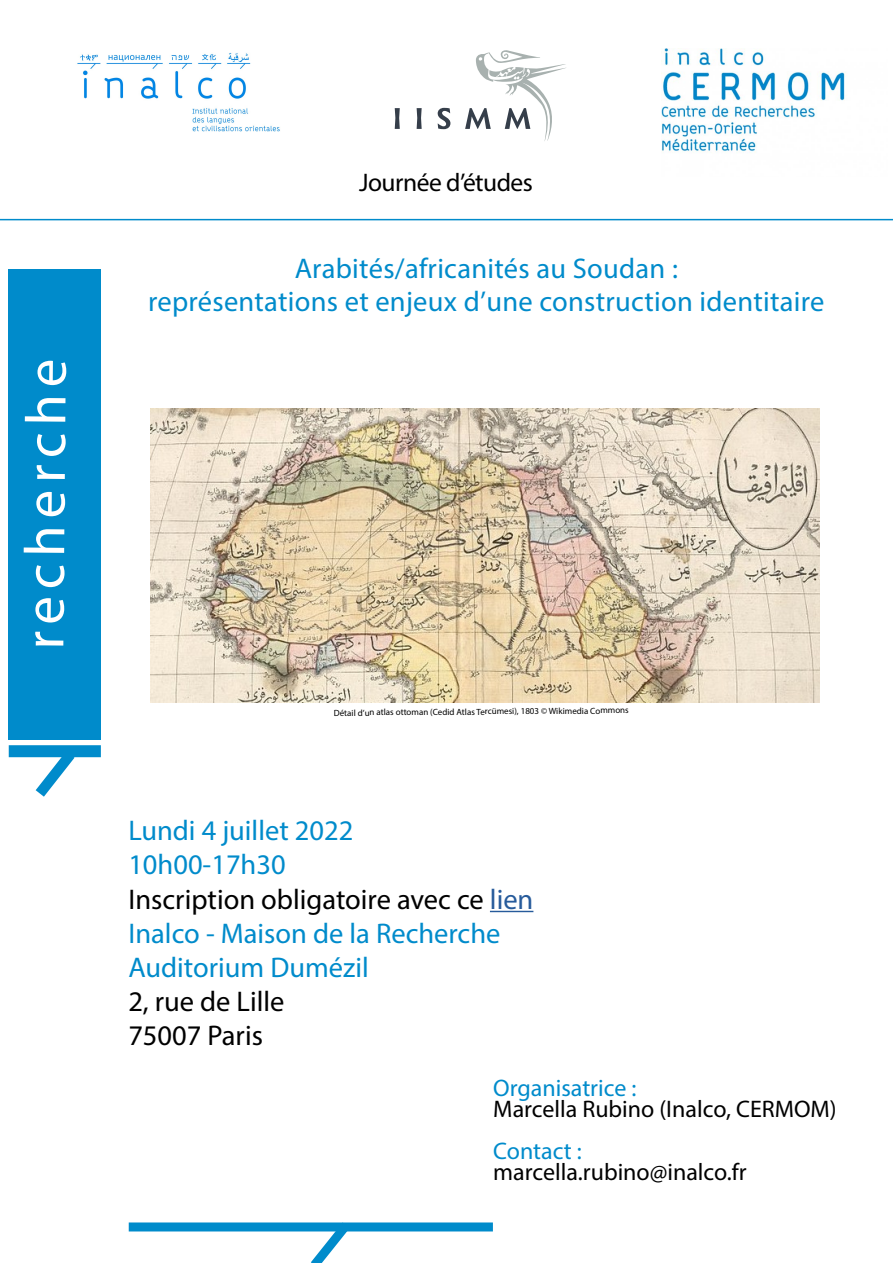
<style>
.page{position:relative;width:893px;height:1263px;background:#fff}
.page>*{position:absolute;margin:0;border:0;box-sizing:border-box;transform-origin:0 0}
.t1{font:57px "Myriad Pro";letter-spacing:.11em;color:#fff}
.t2{font:28.5px/34.2px "Myriad Pro";color:#008bcb;text-align:center}
.t3{font:28.5px/34.2px "Myriad Pro";color:#000}
.t4{font:25.5px "Myriad Pro";letter-spacing:-.02em;color:#000}
.t5{font:24px "Myriad Pro";color:#000}
.t6{font:24px "Myriad Pro";color:#008bcb}
.t7{font:9px "Myriad Pro";color:#000}
.s1{color:#000}
.s2{color:#275b9b}
</style>
<div class="page">
<div style="left:9px;top:269px;width:92px;height:470px;background:#008bcb"></div>
<div style="left:9px;top:745px;width:92px;height:12px;background:#008bcb"></div>
<div style="left:129px;top:1222px;width:364px;height:9px;background:#008bcb"></div>
<svg style="left:25px;top:745px;width:60px;height:52px"></svg>
<svg style="left:302px;top:1222px;width:57px;height:41px"></svg>
<hr style="left:0;top:219px;width:893px;height:1px;background:#008bcb">
<hr style="left:490px;top:911px;width:43px;height:1px;background:#275b9b">
<svg style="left:395px;top:108px;width:5px;height:21px"></svg>
<svg style="left:417px;top:108px;width:5px;height:21px"></svg>
<svg style="left:438px;top:108px;width:12px;height:21px"></svg>
<svg style="left:465px;top:50px;width:101px;height:91px"></svg>
<img style="left:151px;top:408px;width:668px;height:294px">
<img style="left:661px;top:48px;width:185px;height:104px">
<img style="left:77px;top:52px;width:203px;height:80px">
<h1 class="t1" style="left:10px;top:650px;width:293px;rotate:-90deg">recherche</h1>
<p class="t4" style="left:359px;top:167px;width:175px">Journée d’études</p>
<p class="t2" style="left:148px;top:252px;width:678px;line-height:33px">Arabités/africanités au Soudan :<br>représentations et enjeux d’une construction identitaire</p>
<p class="t7" style="left:334px;top:708px;width:297px;rotate:-1deg">Détail d’un atlas ottoman (Cedid Atlas Tercümesi), 1803 © Wikimedia Commons</p>
<p class="t2" style="left:128px;top:813px;width:407px;text-align:left">Lundi 4 juillet 2022<br>10h00-17h30<br><span class="s1">Inscription obligatoire avec ce</span> <span class="s2">lien<br></span>Inalco - Maison de la Recherche<br>Auditorium Dumézil</p>
<p class="t3" style="left:128px;top:984px;width:158px">2, rue de Lille<br>75007 Paris</p>
<p class="t6" style="left:493px;top:1073px;width:145px">Organisatrice :</p>
<p class="t5" style="left:493px;top:1094px;width:345px">Marcella Rubino (Inalco, CERMOM)</p>
<p class="t6" style="left:493px;top:1136px;width:90px">Contact :</p>
<p class="t5" style="left:493px;top:1157px;width:255px">marcella.rubino@inalco.fr</p>
</div>
